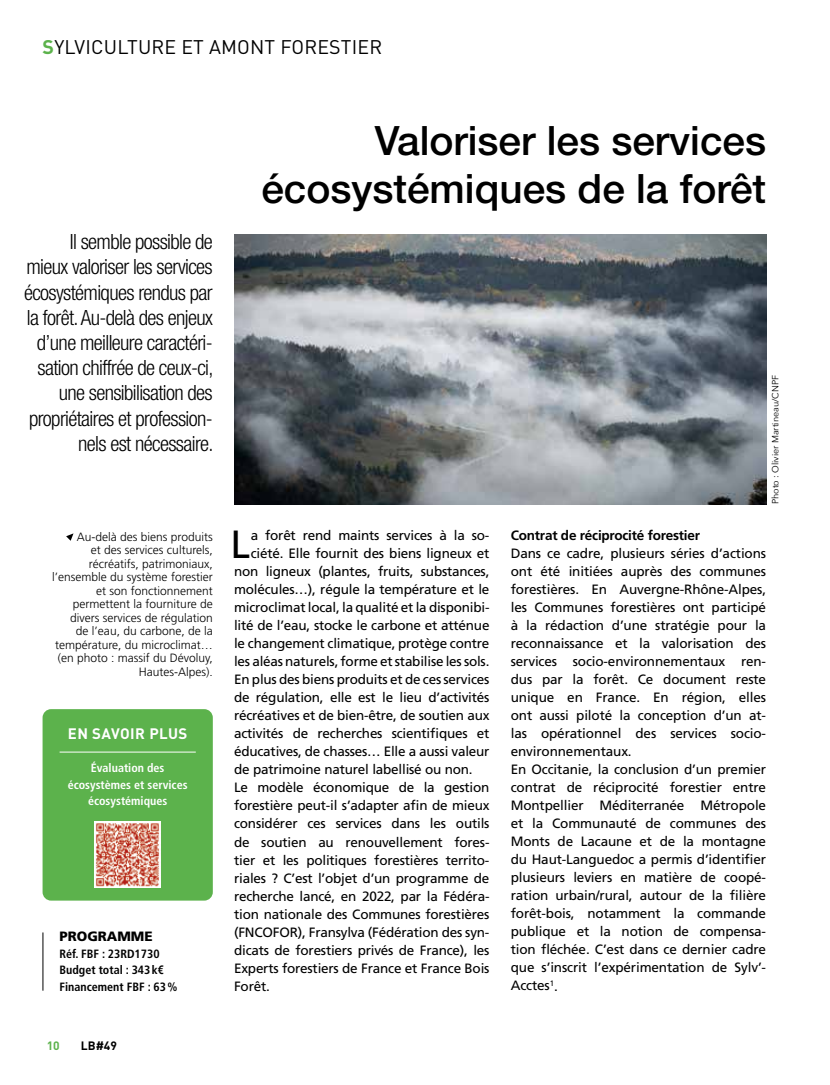
<style>
.page{position:relative;width:830px;height:1085px;background:#fff}
.page>*{position:absolute;margin:0;border:0;box-sizing:border-box;transform-origin:0 0}
.t1{font:500 40.5px/48px "Helvetica Neue LT Std";color:#000;text-align:right}
.t2{font:39.3px "Frutiger";color:#000}
.t3{font:300 condensed 21px/25.2px "Helvetica Neue LT Std";letter-spacing:-.03em;color:#000;text-align:right}
.t4{font:19.5px "DIN Pro";letter-spacing:.01em;color:#000}
.t5{font:700 15px "DIN Pro";letter-spacing:.03em;color:#fff}
.t6{font:13.5px/18px "Frutiger";letter-spacing:-.015em;color:#000}
.t7{font:700 13.5px "Frutiger";letter-spacing:-.015em;color:#000}
.t8{font:900 13.5px "Frutiger LT Std";color:#000}
.t9{font:300 12px/13.5px "Frutiger";color:#000;text-align:right}
.t10{font:700 condensed 12px/16.5px "Frutiger";color:#000}
.t11{font:700 condensed 12px/16.5px "Frutiger";color:#fff;text-align:center}
.t12{font:700 12px "DIN Pro";color:#000}
.t13{font:700 12px "DIN Pro";color:#5cb24c}
.t14{font:9px "Avenir Next";color:#000}
.s1{font-weight:700;color:#5cb24c}
.s2{font-family:"Avenir Next Condensed";font-weight:600;font-stretch:normal}
</style>
<div class="page">
<hr style="left:43px;top:932px;width:1px;height:58px;background:#000">
<div style="left:43px;top:709px;width:170px;height:191px;background:#5cb24c;border-radius:9px"></div>
<hr style="left:60px;top:751px;width:136px;height:1px;background:#fff">
<img style="left:234px;top:234px;width:531px;height:270px">
<svg style="left:66px;top:533px;width:7px;height:7px"></svg>
<img style="left:95px;top:821px;width:65px;height:66px">
<h3 class="t4" style="left:43px;top:34px;width:341px"><span class="s1">S</span>YLVICULTURE ET AMONT FORESTIER</h3>
<p class="t3" style="left:24px;top:229px;width:191px">Il semble possible de mieux valoriser les services écosystémiques rendus par la forêt. Au-delà des enjeux d’une meilleure caractéri&shy;sation chiffrée de ceux-ci, une sensibilisation des propriétaires et profession&shy;nels est nécessaire.</p>
<p class="t9" style="left:52px;top:530px;width:162px">Au-delà des biens produits<br>et des services culturels, récréatifs, patrimoniaux, l’ensemble du système forestier et son fonctionnement permettent la fourniture de divers services de régulation<br>de l’eau, du carbone, de la température, du microclimat… (en photo : massif du Dévoluy,<br>Hautes-Alpes).</p>
<p class="t5" style="left:68px;top:723px;width:121px">EN SAVOIR PLUS</p>
<p class="t11" style="left:68px;top:759px;width:121px">Évaluation des écosystèmes et services écosystémiques</p>
<p class="t8" style="left:60px;top:928px;width:95px">PROGRAMME</p>
<p class="t10" style="left:60px;top:945px;width:119px">Réf. FBF : 23RD1730<br>Budget total : 343k<span class="s2">€<br></span>Financement FBF : 63%</p>
<p class="t13" style="left:47px;top:1037px;width:15px">10</p>
<p class="t12" style="left:81px;top:1037px;width:38px">LB#49</p>
<h1 class="t1" style="left:261px;top:116px;width:506px">Valoriser les services écosystémiques de la forêt</h1>
<h2 class="t2" style="left:230px;top:521px;width:21px">L</h2>
<p class="t6" style="left:250px;top:526px;width:240px">a forêt rend maints services à la so-</p>
<p class="t6" style="left:250px;top:544px;width:240px">ciété. Elle fournit des biens ligneux et</p>
<p class="t6" style="left:234px;top:562px;width:257px">non ligneux (plantes, fruits, substances,</p>
<p class="t6" style="left:234px;top:580px;width:257px">molécules…), régule la température et le</p>
<p class="t6" style="left:234px;top:598px;width:257px">microclimat local, la qualité et la disponibi-</p>
<p class="t6" style="left:234px;top:616px;width:257px">lité de l’eau, stocke le carbone et atténue</p>
<p class="t6" style="left:234px;top:634px;width:257px">le changement climatique, protège contre</p>
<p class="t6" style="left:234px;top:652px;width:257px">les aléas naturels, forme et stabilise les sols.</p>
<p class="t6" style="left:234px;top:670px;width:257px">En plus des biens produits et de ces services</p>
<p class="t6" style="left:234px;top:688px;width:257px">de régulation, elle est le lieu d’activités</p>
<p class="t6" style="left:234px;top:706px;width:257px">récréatives et de bien-être, de soutien aux</p>
<p class="t6" style="left:234px;top:724px;width:257px">activités de recherches scientifiques et</p>
<p class="t6" style="left:234px;top:742px;width:257px">éducatives, de chasses… Elle a aussi valeur</p>
<p class="t6" style="left:234px;top:760px;width:240px">de patrimoine naturel labellisé ou non.</p>
<p class="t6" style="left:234px;top:778px;width:257px">Le modèle économique de la gestion</p>
<p class="t6" style="left:234px;top:796px;width:257px">forestière peut-il s’adapter afin de mieux</p>
<p class="t6" style="left:234px;top:814px;width:257px">considérer ces services dans les outils</p>
<p class="t6" style="left:234px;top:832px;width:257px">de soutien au renouvellement fores-</p>
<p class="t6" style="left:234px;top:850px;width:257px">tier et les politiques forestières territo-</p>
<p class="t6" style="left:234px;top:868px;width:257px">riales ? C’est l’objet d’un programme de</p>
<p class="t6" style="left:234px;top:886px;width:257px">recherche lancé, en 2022, par la Fédéra-</p>
<p class="t6" style="left:234px;top:904px;width:257px">tion nationale des Communes forestières</p>
<p class="t6" style="left:234px;top:922px;width:257px">(FNCOFOR), Fransylva (Fédération des syn-</p>
<p class="t6" style="left:234px;top:940px;width:257px">dicats de forestiers privés de France), les</p>
<p class="t6" style="left:234px;top:958px;width:257px">Experts forestiers de France et France Bois</p>
<p class="t6" style="left:234px;top:976px;width:37px">Forêt.</p>
<p class="t14" style="left:767px;top:504px;width:131px;rotate:-90deg">Photo : Olivier Martineau/CNPF</p>
<p class="t7" style="left:510px;top:527px;width:191px">Contrat de réciprocité forestier</p>
<p class="t6" style="left:510px;top:544px;width:257px">Dans ce cadre, plusieurs séries d’actions ont été initiées auprès des communes forestières. En Auvergne-Rhône-Alpes, les Communes forestières ont participé à la rédaction d’une stratégie pour la reconnaissance et la valorisation des services socio-environnementaux ren&shy;dus par la forêt. Ce document reste unique en France. En région, elles ont aussi piloté la conception d’un at&shy;las opérationnel des services socio&shy;environnementaux.<br>En Occitanie, la conclusion d’un premier contrat de réciprocité forestier entre Montpellier Méditerranée Métropole et la Communauté de communes des Monts de Lacaune et de la montagne du Haut-Languedoc a permis d’identifier plusieurs leviers en matière de coopé&shy;ration urbain/rural, autour de la filière forêt-bois, notamment la commande publique et la notion de compensa&shy;tion fléchée. C’est dans ce dernier cadre que s’inscrit l’expérimentation de Sylv’- Acctes<sup>1</sup>.</p>
</div>
